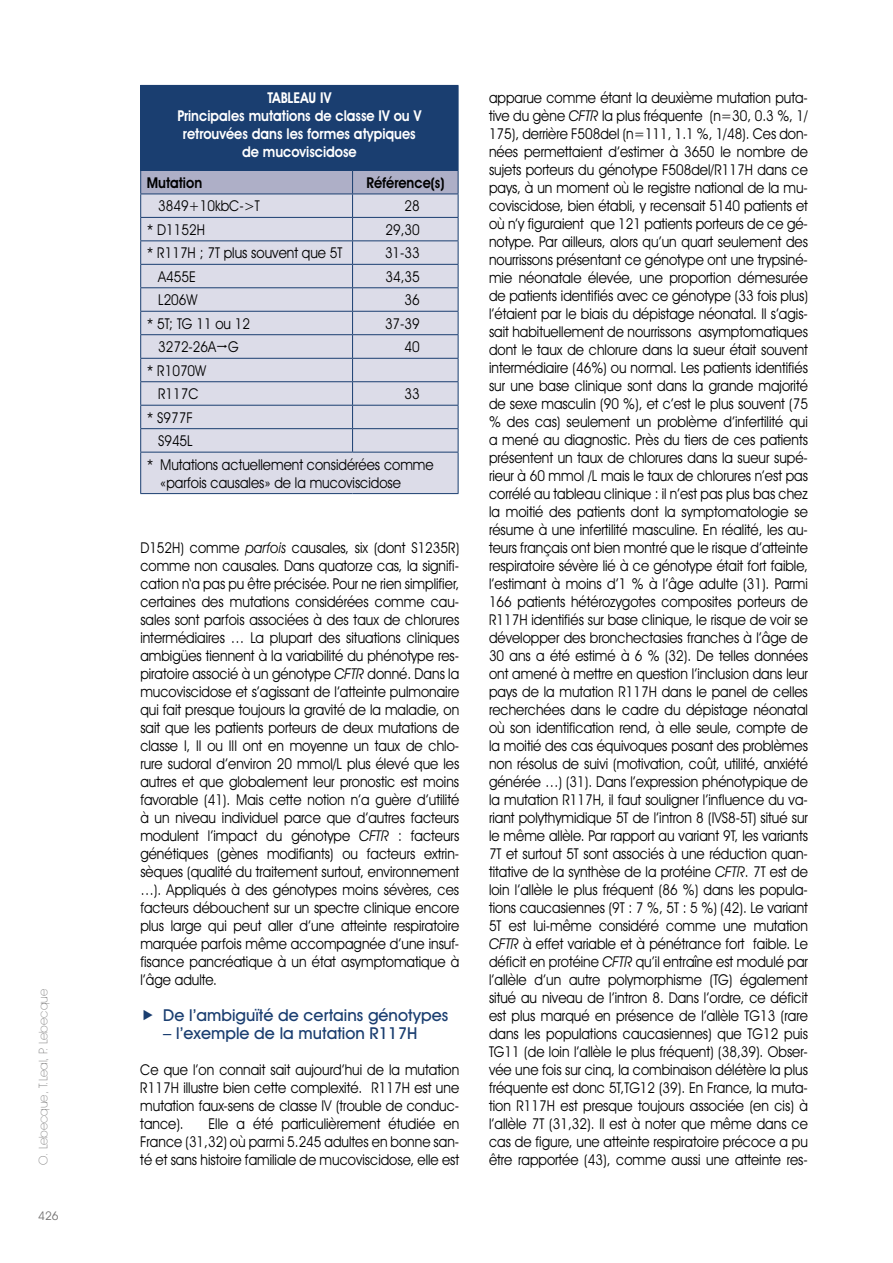
<style>
.page{position:relative;width:893px;height:1263px;background:#fff}
.page>*{position:absolute;margin:0;border:0;box-sizing:border-box;transform-origin:0 0}
.t1{font:500 16.5px "Avant Garde IT Cby BT";color:#1a3e70}
.t2{font:15px/18px "Avant Garde IT Cby BT";color:#000;text-align:justify;scale:.9 1}
.t3{font:600 15px/18px "Avant Garde IT Cby BT";color:#fff;text-align:center;scale:.9 1}
.t4{font:600 15px "Avant Garde IT Cby BT";color:#000;scale:.9 1}
.t5{font:200 12px "Avant Garde IT Cby BT";color:#706f6f}
.t6{font:12px "Avant Garde IT Cby BT";color:#706f6f}
.s1{font-style:italic}
</style>
<div class="page">
<div style="left:141px;top:85px;width:317px;height:85px;background:#1a3e70"></div>
<div style="left:141px;top:453px;width:317px;height:40px;background:#dcdce8"></div>
<hr style="left:140px;top:85px;width:213px;height:1px;background:#1a3e70">
<hr style="left:140px;top:86px;width:1px;height:84px;background:#1a3e70">
<hr style="left:458px;top:86px;width:1px;height:84px;background:#1a3e70">
<hr style="left:140px;top:452px;width:213px;height:1px;background:#1a3e70">
<hr style="left:140px;top:452px;width:1px;height:41px;background:#1a3e70">
<hr style="left:353px;top:452px;width:105px;height:1px;background:#1a3e70">
<hr style="left:458px;top:452px;width:1px;height:41px;background:#1a3e70">
<hr style="left:140px;top:493px;width:213px;height:1px;background:#1a3e70">
<hr style="left:353px;top:493px;width:105px;height:1px;background:#1a3e70">
<svg style="left:140px;top:170px;width:319px;height:282px;background:#cbcddd"></svg>
<p class="t5" style="left:36px;top:1165px;width:178px;rotate:-90deg">O. Lebecque, T.Leal, P. Lebecque</p>
<p class="t6" style="left:38px;top:1209px;width:22px">426</p>
<p class="t3" style="left:177px;top:88px;width:273px">Tableau IV<br>Principales mutations de classe IV ou V retrouvées dans les formes atypiques de mucoviscidose</p>
<p class="t4" style="left:147px;top:174px;width:63px">Mutation</p>
<p class="t4" style="left:366px;top:174px;width:88px">Référence(s)</p>
<p class="t2" style="left:158px;top:197px;width:114px">3849+10kbC-&gt;T</p>
<p class="t2" style="left:405px;top:197px;width:18px">28</p>
<p class="t2" style="left:147px;top:220px;width:64px">* D1152H</p>
<p class="t2" style="left:386px;top:220px;width:40px">29,30</p>
<p class="t2" style="left:147px;top:244px;width:219px">* R117H ; 7T plus souvent que 5T</p>
<p class="t2" style="left:385px;top:244px;width:40px">31-33</p>
<p class="t2" style="left:158px;top:267px;width:41px">A455E</p>
<p class="t2" style="left:386px;top:267px;width:40px">34,35</p>
<p class="t2" style="left:158px;top:291px;width:45px">L206W</p>
<p class="t2" style="left:405px;top:291px;width:18px">36</p>
<p class="t2" style="left:147px;top:314px;width:117px">* 5T; TG 11 ou 12</p>
<p class="t2" style="left:385px;top:314px;width:40px">37-39</p>
<p class="t2" style="left:158px;top:338px;width:91px">3272-26A G</p>
<p class="t2" style="left:405px;top:338px;width:18px">40</p>
<p class="t2" style="left:147px;top:359px;width:68px;line-height:23.4px;text-align:center">* R1070W<br>R117C</p>
<p class="t2" style="left:405px;top:385px;width:18px">33</p>
<p class="t2" style="left:147px;top:408px;width:53px">* S977F</p>
<p class="t2" style="left:158px;top:432px;width:39px">S945L</p>
<p class="t2" style="left:147px;top:455px;width:320px">* M utations actuellement considérées comme</p>
<p class="t2" style="left:160px;top:473px;width:269px">«parfois causales» de la mucoviscidose</p>
<p class="t2" style="left:140px;top:539px;width:356px">D152H) comme <span class="s1">parfois</span> causales, six (dont S1235R) comme non causales. Dans quatorze cas, la signifi&shy;cation n‘a pas pu être précisée. Pour ne rien simplifier, certaines des mutations considérées comme cau&shy;sales sont parfois associées à des taux de chlorures intermédiaires … La plupart des situations cliniques ambigües tiennent à la variabilité du phénotype res&shy;piratoire associé à un génotype <span class="s1">CFTR</span> donné. Dans la mucoviscidose et s’agissant de l’atteinte pulmonaire qui fait presque toujours la gravité de la maladie, on sait que les patients porteurs de deux mutations de classe I, II ou III ont en moyenne un taux de chlo&shy;rure sudoral d’environ 20 mmol/L plus élevé que les autres et que globalement leur pronostic est moins favorable (41). Mais cette notion n’a guère d’utilité à un niveau individuel parce que d’autres facteurs modulent l’impact du génotype <span class="s1">CFTR</span> : facteurs génétiques (gènes modifiants) ou facteurs extrin&shy;sèques (qualité du traitement surtout, environnement …). Appliqués à des génotypes moins sévères, ces facteurs débouchent sur un spectre clinique encore plus large qui peut aller d’une atteinte respiratoire marquée parfois même accompagnée d’une insuf&shy;fisance pancréatique à un état asymptomatique à l’âge adulte.</p>
<p class="t1" style="left:163px;top:1005px;width:286px">De l’ambiguïté de certains génotypes</p>
<p class="t1" style="left:163px;top:1023px;width:256px">– l’exemple de la mutation R117H</p>
<p class="t2" style="left:140px;top:1061px;width:356px">Ce que l’on connait sait aujourd’hui de la mutation R117H illustre bien cette complexité. R117H est une mutation faux-sens de classe IV (trouble de conduc&shy;tance).</p>
<p class="t2" style="left:140px;top:1115px;width:356px;text-indent:68px">Elle a été particulièrement étudiée en France (31,32) où parmi 5.245 adultes en bonne san&shy;té et sans histoire familiale de mucoviscidose, elle est</p>
<p class="t2" style="left:489px;top:89px;width:356px">apparue comme étant la deuxième mutation puta&shy;tive du gène <span class="s1">CFTR</span> la plus fréquente (n=30, 0.3 %, 1/ 175), derrière F508del (n=111, 1.1 %, 1/48). Ces don&shy;nées permettaient d’estimer à 3650 le nombre de sujets porteurs du génotype F508del/R117H dans ce pays, à un moment où le registre national de la mu&shy;coviscidose, bien établi, y recensait 5140 patients et où n’y figuraient que 121 patients porteurs de ce gé&shy;notype. Par ailleurs, alors qu’un quart seulement des nourrissons présentant ce génotype ont une trypsiné&shy;mie néonatale élevée, une proportion démesurée de patients identifiés avec ce génotype (33 fois plus) l’étaient par le biais du dépistage néonatal. Il s’agis&shy;sait habituellement de nourrissons asymptomatiques dont le taux de chlorure dans la sueur était souvent intermédiaire (46%) ou normal. Les patients identifiés sur une base clinique sont dans la grande majorité de sexe masculin (90 %), et c’est le plus souvent (75 % des cas) seulement un problème d’infertilité qui a mené au diagnostic. Près du tiers de ces patients présentent un taux de chlorures dans la sueur supé&shy;rieur à 60 mmol /L mais le taux de chlorures n’est pas corrélé au tableau clinique : il n’est pas plus bas chez la moitié des patients dont la symptomatologie se résume à une infertilité masculine. En réalité, les au&shy;teurs français ont bien montré que le risque d’atteinte respiratoire sévère lié à ce génotype était fort faible, l’estimant à moins d’1 % à l’âge adulte (31). Parmi 166 patients hétérozygotes composites porteurs de R117H identifiés sur base clinique, le risque de voir se développer des bronchectasies franches à l’âge de 30 ans a été estimé à 6 % (32). De telles données ont amené à mettre en question l’inclusion dans leur pays de la mutation R117H dans le panel de celles recherchées dans le cadre du dépistage néonatal où son identification rend, à elle seule, compte de la moitié des cas équivoques posant des problèmes non résolus de suivi (motivation, coût, utilité, anxiété générée …) (31). Dans l’expression phénotypique de la mutation R117H, il faut souligner l’influence du va&shy;riant polythymidique 5T de l’intron 8 (IVS8-5T) situé sur le même allèle. Par rapport au variant 9T, les variants 7T et surtout 5T sont associés à une réduction quan&shy;titative de la synthèse de la protéine <span class="s1">CFTR</span>. 7T est de loin l’allèle le plus fréquent (86 %) dans les popula&shy;tions caucasiennes (9T : 7 %, 5T : 5 %) (42). Le variant 5T est lui-même considéré comme une mutation <span class="s1">CFTR</span> à effet variable et à pénétrance fort faible. Le déficit en protéine <span class="s1">CFTR</span> qu’il entraîne est modulé par l’allèle d’un autre polymorphisme (TG) également situé au niveau de l’intron 8. Dans l’ordre, ce déficit est plus marqué en présence de l’allèle TG13 (rare dans les populations caucasiennes) que TG12 puis TG11 (de loin l’allèle le plus fréquent) (38,39). Obser&shy;vée une fois sur cinq, la combinaison délétère la plus fréquente est donc 5T,TG12 (39). En France, la muta&shy;tion R117H est presque toujours associée (en cis) à l’allèle 7T (31,32). Il est à noter que même dans ce cas de figure, une atteinte respiratoire précoce a pu être rapportée (43), comme aussi une atteinte res-</p>
</div>
